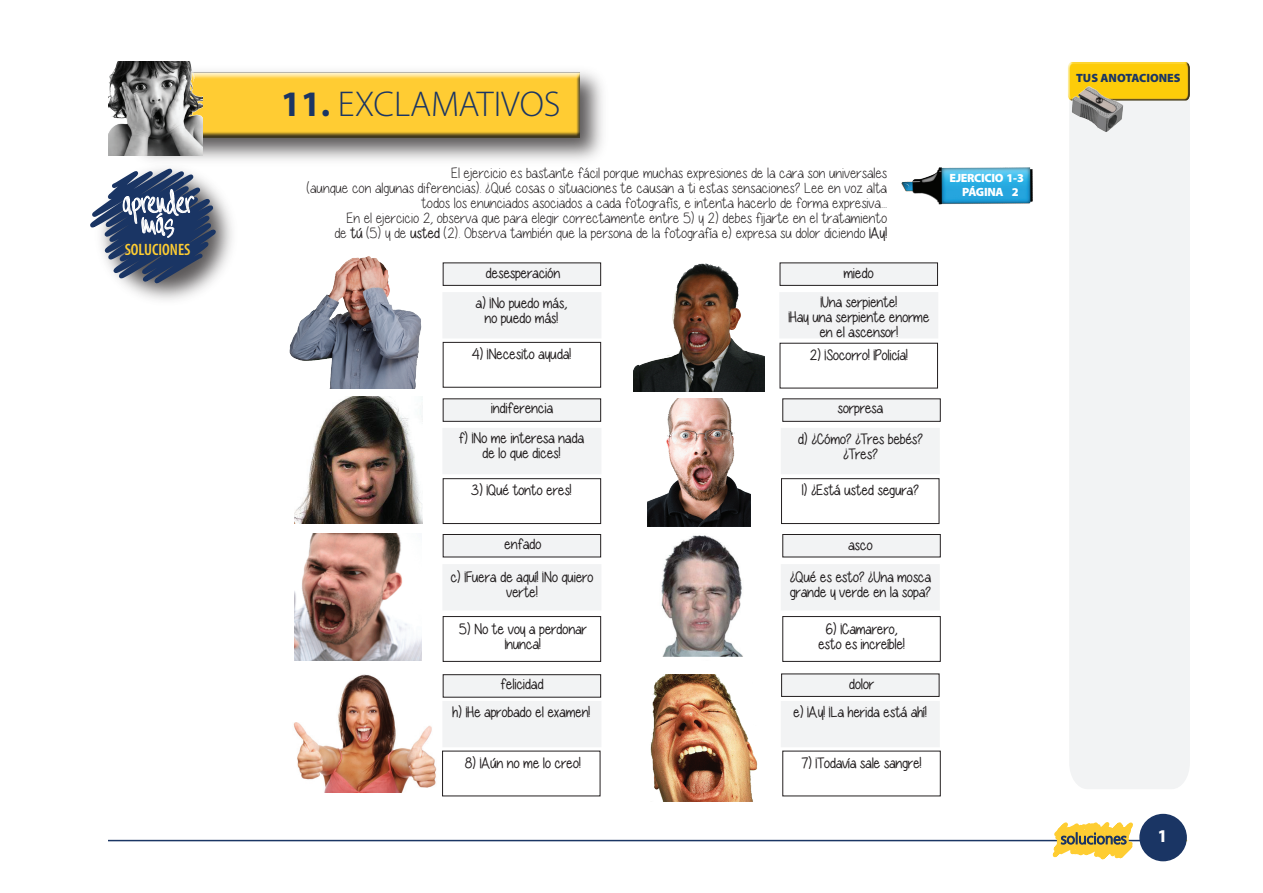
<style>
.page{position:relative;width:1263px;height:893px;background:#fff}
.page>*{position:absolute;margin:0;border:0;box-sizing:border-box;transform-origin:0 0}
.t1{font:300 36px "Myriad Pro";color:#1a3564}
.t2{font:27px/21px "Moi Non Plus";color:#fff;text-align:center}
.t3{font:900 condensed 18px "Myriad Pro";color:#fff}
.t4{font:600 condensed 16.5px "Myriad Pro";color:#fecd32}
.t5{font:15px/15px "Diamond Girl";color:#231f20;text-align:center}
.t6{font:15px/15px "Diamond Girl Skinny";color:#231f20;text-align:right}
.t7{font:900 12px/13.5px "Myriad Pro";letter-spacing:-.025em;color:#fff}
.t8{font:900 12px "Myriad Pro";color:#1a3564}
.s1{font-weight:700}
.s2{font-family:"Diamond Girl"}
</style>
<div class="page">
<div style="left:1069px;top:252px;width:121px;height:537px;background:#f2f3f4"></div>
<hr style="left:108px;top:840px;width:1074px;height:1px;background:#1a3564">
<div style="left:1140px;top:814px;width:46px;height:46px;background:#1a3564;border-radius:50%"></div>
<div style="left:1139px;top:814px;width:48px;height:47px;border:2px solid #1a3564;border-radius:50%"></div>
<svg style="left:1050px;top:822px;width:87px;height:38px"></svg>
<img style="left:295px;top:396px;width:127px;height:127px">
<img style="left:295px;top:533px;width:127px;height:128px">
<img style="left:293px;top:674px;width:151px;height:119px">
<div style="left:443px;top:262px;width:158px;height:24px;background:#f2f3f4;border:1px solid #231f20"></div>
<div style="left:782px;top:398px;width:159px;height:24px;background:#f2f3f4;border:1px solid #231f20"></div>
<img style="left:634px;top:263px;width:130px;height:128px">
<img style="left:661px;top:535px;width:82px;height:122px">
<img style="left:650px;top:675px;width:108px;height:127px">
<img style="left:648px;top:399px;width:102px;height:128px">
<div style="left:443px;top:398px;width:158px;height:24px;background:#f2f3f4;border:1px solid #231f20"></div>
<div style="left:443px;top:534px;width:158px;height:23px;background:#f2f3f4;border:1px solid #231f20"></div>
<div style="left:443px;top:674px;width:158px;height:24px;background:#f2f3f4;border:1px solid #231f20"></div>
<div style="left:780px;top:262px;width:158px;height:24px;background:#f2f3f4;border:1px solid #231f20"></div>
<div style="left:782px;top:534px;width:159px;height:23px;background:#f2f3f4;border:1px solid #231f20"></div>
<div style="left:781px;top:673px;width:158px;height:24px;background:#f2f3f4;border:1px solid #231f20"></div>
<div style="left:442px;top:292px;width:159px;height:46px;background:#f2f3f4"></div>
<div style="left:443px;top:342px;width:158px;height:46px;border:1px solid #231f20"></div>
<div style="left:442px;top:428px;width:159px;height:46px;background:#f2f3f4"></div>
<div style="left:443px;top:478px;width:158px;height:46px;border:1px solid #231f20"></div>
<div style="left:442px;top:564px;width:159px;height:46px;background:#f2f3f4"></div>
<div style="left:443px;top:616px;width:158px;height:46px;border:1px solid #231f20"></div>
<div style="left:442px;top:701px;width:159px;height:46px;background:#f2f3f4"></div>
<div style="left:779px;top:292px;width:159px;height:46px;background:#f2f3f4"></div>
<div style="left:781px;top:428px;width:159px;height:46px;background:#f2f3f4"></div>
<div style="left:781px;top:478px;width:158px;height:46px;border:1px solid #231f20"></div>
<div style="left:781px;top:564px;width:159px;height:46px;background:#f2f3f4"></div>
<div style="left:782px;top:616px;width:159px;height:46px;border:1px solid #231f20"></div>
<div style="left:781px;top:701px;width:159px;height:46px;background:#f2f3f4"></div>
<img style="left:123px;top:61px;width:480px;height:100px">
<img style="left:202px;top:70px;width:378px;height:68px">
<img style="left:109px;top:62px;width:93px;height:93px">
<img style="left:90px;top:157px;width:153px;height:143px">
<svg style="left:91px;top:169px;width:130px;height:119px"></svg>
<img style="left:289px;top:256px;width:133px;height:133px">
<img style="left:901px;top:168px;width:132px;height:36px">
<img style="left:1068px;top:62px;width:122px;height:190px">
<img style="left:1070px;top:85px;width:55px;height:48px">
<h2 class="t2" style="left:123px;top:192px;width:71px">aprender más</h2>
<p class="t4" style="left:125px;top:241px;width:67px">SOLUCIONES</p>
<h1 class="t1" style="left:281px;top:85px;width:281px"><span class="s1">11.</span> EXCLAMATIVOS</h1>
<p class="t6" style="left:307px;top:165px;width:582px">El ejercicio es bastante fácil porque muchas expresiones de la cara son universales<br>(aunque con algunas diferencias). ¿Qué cosas o situaciones te causan a ti estas sensaciones? Lee en voz alta todos los enunciados asociados a cada fotografís, e intenta hacerlo de forma expresiva...<br>En el ejercicio 2, observa que para elegir correctamente entre 5) y 2) debes fijarte en el tratamiento<br>de <span class="s2">tú</span> (5) y de <span class="s2">usted</span> (2). Observa también que la persona de la fotografía e) expresa su dolor diciendo <span class="s2">¡Ay!</span></p>
<p class="t5" style="left:486px;top:266px;width:76px">desesperación</p>
<p class="t5" style="left:843px;top:266px;width:31px">miedo</p>
<p class="t5" style="left:476px;top:295px;width:93px">a) ¡No puedo más, no puedo más!</p>
<p class="t5" style="left:788px;top:294px;width:142px">¡Una serpiente!<br>¡Hay una serpiente enorme en el ascensor!</p>
<p class="t5" style="left:471px;top:346px;width:101px">4) ¡Necesito ayuda!</p>
<p class="t5" style="left:810px;top:347px;width:100px">2) ¡Socorro! ¡Policía!</p>
<p class="t5" style="left:491px;top:400px;width:63px">indiferencia</p>
<p class="t5" style="left:459px;top:430px;width:127px">f) ¡No me interesa nada de lo que dices!</p>
<p class="t5" style="left:838px;top:400px;width:47px">sorpresa</p>
<p class="t5" style="left:798px;top:431px;width:126px">d) ¿Cómo? ¿Tres bebés? ¿Tres?</p>
<p class="t5" style="left:471px;top:482px;width:102px">3) ¡Qué tonto eres!</p>
<p class="t5" style="left:801px;top:482px;width:119px">1) ¿Está usted segura?</p>
<p class="t5" style="left:504px;top:536px;width:39px">enfado</p>
<p class="t5" style="left:848px;top:537px;width:26px">asco</p>
<p class="t5" style="left:450px;top:570px;width:144px">c) ¡Fuera de aquí! ¡No quiero verte!</p>
<p class="t5" style="left:790px;top:570px;width:143px;text-align:left">¿Qué es esto? ¿Una mosca grande y verde en la sopa?</p>
<p class="t5" style="left:459px;top:621px;width:129px">5) No te voy a perdonar ¡nunca!</p>
<p class="t5" style="left:818px;top:621px;width:88px">6) ¡Camarero, esto es increíble!</p>
<p class="t5" style="left:500px;top:677px;width:44px">felicidad</p>
<p class="t5" style="left:849px;top:677px;width:27px">dolor</p>
<p class="t5" style="left:452px;top:704px;width:140px">h) ¡He aprobado el examen!</p>
<p class="t5" style="left:793px;top:704px;width:135px">e) ¡Ay! ¡La herida está ahí!</p>
<p class="t5" style="left:465px;top:755px;width:118px">8) ¡Aún no me lo creo!</p>
<p class="t5" style="left:801px;top:755px;width:121px">7) ¡Todavía sale sangre!</p>
<p class="t7" style="left:962px;top:171px;width:63px;text-indent:-13px">EJERCICIO 1-3<br>PÁGINA</p>
<p class="t7" style="left:1012px;top:185px;width:8px">2</p>
<p class="t8" style="left:1076px;top:72px;width:106px">TUS ANOTACIONES</p>
<p class="t3" style="left:1158px;top:826px;width:9px">1</p>
</div>
